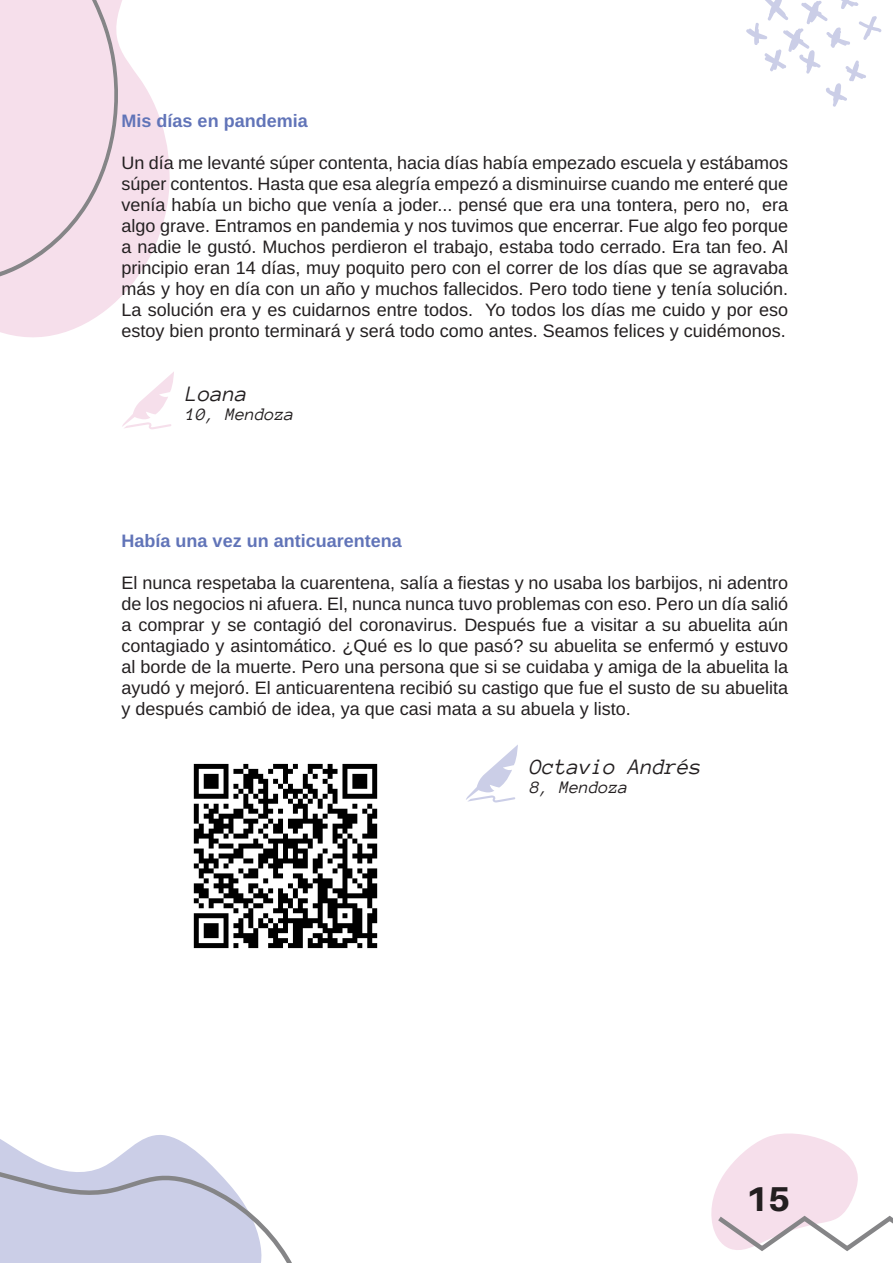
<style>
.page{position:relative;width:893px;height:1263px;background:#fff}
.page>*{position:absolute;margin:0;border:0;box-sizing:border-box;transform-origin:0 0}
.t1{font:800 34.5px "Aileron";color:#231f20}
.Estilo_de_párrafo_2{font:italic 22.5px "Anonymous Pro";color:#231f20}
.Cuerpo{font:18px/21px "Arimo";color:#231f20;text-align:justify}
.Cuerpo-2{font:700 18px "Arimo";color:#6174b8}
.Estilo_de_párrafo_2-2{font:italic 18px "Anonymous Pro";color:#231f20}
</style>
<div class="page">
<svg style="left:128px;top:62px;width:42px;height:227px;fill:#f6dfeb"></svg>
<svg style="left:0;top:1135px;width:201px;height:21px"></svg>
<svg style="left:0;top:1156px;width:292px;height:107px"></svg>
<svg style="left:746px;top:0;width:136px;height:107px"></svg>
<svg style="left:711px;top:1133px;width:182px;height:118px"></svg>
<svg style="left:0;top:0;width:128px;height:338px;background:#f3dde9"></svg>
<svg style="left:122px;top:372px;width:52px;height:57px"></svg>
<svg style="left:466px;top:745px;width:52px;height:57px"></svg>
<img style="left:193px;top:763px;width:185px;height:186px">
<p class="Cuerpo-2" style="left:122px;top:109px;width:188px">Mis días en pandemia</p>
<p class="Cuerpo" style="left:122px;top:153px;width:668px">Un día me levanté súper contenta, hacia días había empezado escuela y estábamos súper contentos. Hasta que esa alegría empezó a disminuirse cuando me enteré que venía había un bicho que venía a joder... pensé que era una tontera, pero no, era algo grave. Entramos en pandemia y nos tuvimos que encerrar. Fue algo feo porque a nadie le gustó. Muchos perdieron el trabajo, estaba todo cerrado. Era tan feo. Al principio eran 14 días, muy poquito pero con el correr de los días que se agravaba más y hoy en día con un año y muchos fallecidos. Pero todo tiene y tenía solución.<br>La solución era y es cuidarnos entre todos. Yo todos los días me cuido y por eso estoy bien pronto terminará y será todo como antes. Seamos felices y cuidémonos.</p>
<p class="Estilo_de_párrafo_2" style="left:186px;top:380px;width:63px">Loana</p>
<p class="Estilo_de_párrafo_2-2" style="left:186px;top:404px;width:110px">10, Mendoza</p>
<p class="Cuerpo-2" style="left:122px;top:529px;width:282px">Había una vez un anticuarentena</p>
<p class="Cuerpo" style="left:122px;top:573px;width:668px">El nunca respetaba la cuarentena, salía a fiestas y no usaba los barbijos, ni adentro de los negocios ni afuera. El, nunca nunca tuvo problemas con eso. Pero un día salió a comprar y se contagió del coronavirus. Después fue a visitar a su abuelita aún contagiado y asintomático. ¿Qué es lo que pasó? su abuelita se enfermó y estuvo al borde de la muerte. Pero una persona que si se cuidaba y amiga de la abuelita la ayudó y mejoró. El anticuarentena recibió su castigo que fue el susto de su abuelita y después cambió de idea, ya que casi mata a su abuela y listo.</p>
<p class="Estilo_de_párrafo_2" style="left:530px;top:754px;width:173px">Octavio Andrés</p>
<p class="Estilo_de_párrafo_2-2" style="left:530px;top:777px;width:100px">8, Mendoza</p>
<h1 class="t1" style="left:746px;top:1180px;width:46px">15</h1>
</div>
